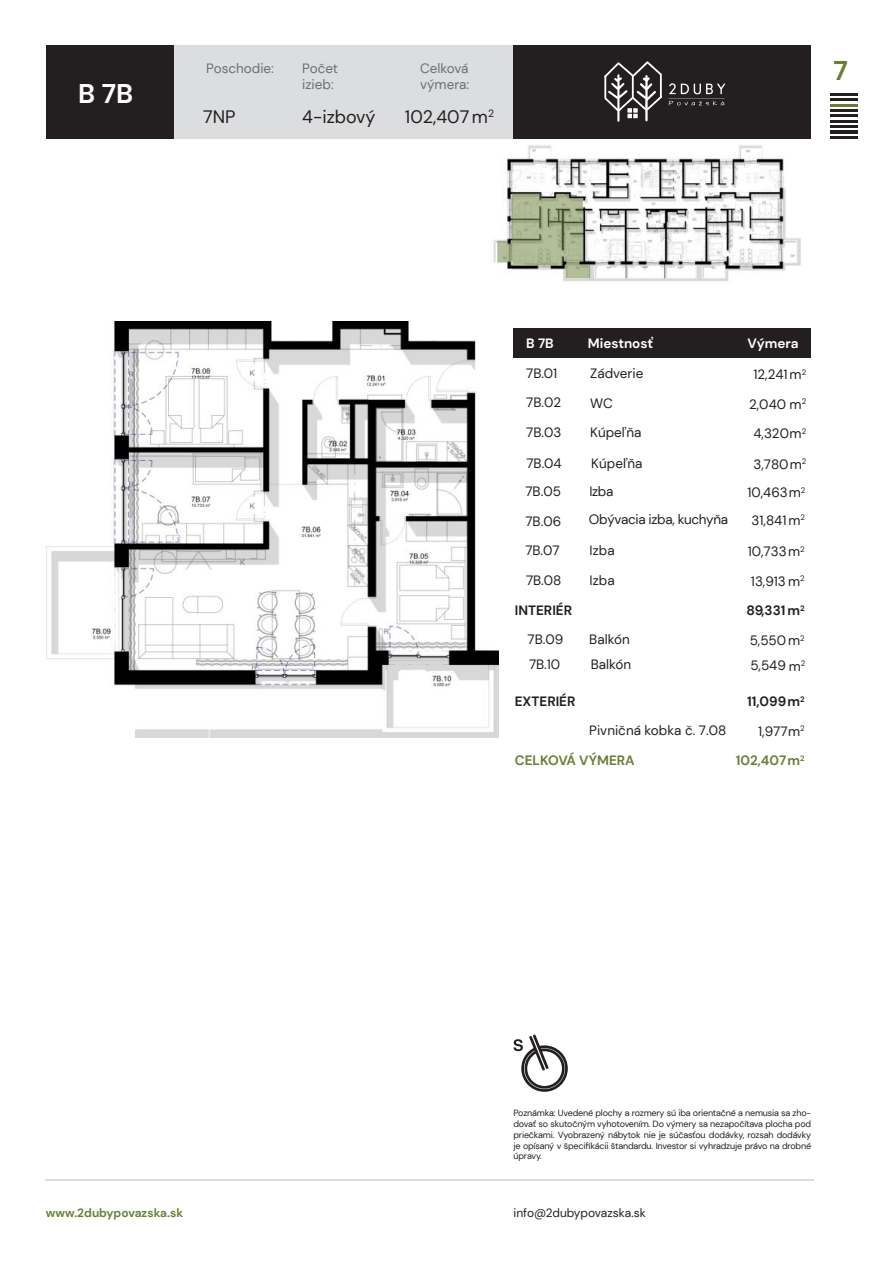
<style>
.page{position:relative;width:893px;height:1263px;background:#fff}
.page>*{position:absolute;margin:0;border:0;box-sizing:border-box;transform-origin:0 0}
.t1{font:700 27px "DM Sans";color:#fff}
.t2{font:700 27px "DM Sans";color:#687e35}
.t3{font:18px "DM Sans";color:#231f20}
.t4{font:13.5px/29.5px "DM Sans";color:#231f20}
.t5{font:13.5px/16.2px "DM Sans";color:#6d6e71}
.t6{font:700 13.5px/29.4px "DM Sans";color:#687e35;text-align:right}
.t7{font:700 13.5px "DM Sans";color:#231f20}
.t8{font:13.5px/27.6px "DM Sans";letter-spacing:-.025em;color:#231f20}
.t9{font:700 13.5px "DM Sans";color:#fff}
.t10{font:12px "DM Sans";color:#231f20}
.t11{font:700 12px "DM Sans";color:#687e35}
.t12{font:9px/10.8px "DM Sans";letter-spacing:-.02em;color:#231f20;text-align:justify}
.s1{font-weight:700}
.s2{font-weight:400;color:#231f20}
</style>
<div class="page">
<div style="left:46px;top:45px;width:468px;height:93px;background:#dcdddf"></div>
<div style="left:46px;top:45px;width:127px;height:93px;background:#231f20"></div>
<div style="left:513px;top:45px;width:298px;height:93px;background:#231f20"></div>
<svg style="left:668px;top:83px;width:57px;height:23px"></svg>
<svg style="left:604px;top:61px;width:58px;height:61px"></svg>
<hr style="left:830px;top:104px;width:27px;height:2px;background:#687e35">
<hr style="left:830px;top:99px;width:27px;height:2px;background:#231f20">
<hr style="left:830px;top:94px;width:27px;height:2px;background:#231f20">
<hr style="left:830px;top:109px;width:27px;height:3px;background:#231f20">
<hr style="left:830px;top:115px;width:27px;height:2px;background:#231f20">
<hr style="left:830px;top:120px;width:27px;height:2px;background:#231f20">
<hr style="left:830px;top:125px;width:27px;height:3px;background:#231f20">
<hr style="left:830px;top:136px;width:27px;height:2px;background:#231f20">
<hr style="left:46px;top:1179px;width:768px;height:2px;background:#dcdddf">
<div style="left:513px;top:328px;width:298px;height:30px;background:#231f20"></div>
<svg style="left:513px;top:1034px;width:55px;height:58px"></svg>
<hr style="left:830px;top:131px;width:27px;height:2px;background:#231f20">
<img style="left:493px;top:145px;width:308px;height:137px">
<svg style="left:497px;top:193px;width:93px;height:85px"></svg>
<img style="left:46px;top:322px;width:452px;height:416px">
<h1 class="t1" style="left:78px;top:77px;width:56px">B 7B</h1>
<h3 class="t5" style="left:206px;top:61px;width:69px">Poschodie:</h3>
<h3 class="t5" style="left:302px;top:61px;width:37px">Počet izieb:</h3>
<h3 class="t5" style="left:420px;top:62px;width:51px">Celková výmera:</h3>
<h2 class="t3" style="left:203px;top:109px;width:34px">7NP</h2>
<h2 class="t3" style="left:302px;top:109px;width:75px">4-izbový</h2>
<h2 class="t3" style="left:405px;top:110px;width:91px">102,407m<sup>2</sup></h2>
<h1 class="t2" style="left:833px;top:55px;width:16px">7</h1>
<h3 class="t9" style="left:526px;top:335px;width:29px">B 7B</h3>
<h3 class="t9" style="left:588px;top:335px;width:67px">Miestnosť</h3>
<h3 class="t9" style="left:747px;top:335px;width:53px">Výmera</h3>
<h3 class="t4" style="left:526px;top:360px;width:37px">7B.01<br>7B.02<br>7B.03</h3>
<h3 class="t4" style="left:526px;top:450px;width:37px">7B.04</h3>
<h3 class="t4" style="left:590px;top:360px;width:55px">Zádverie<br>WC<br>Kúpeľňa</h3>
<h3 class="t4" style="left:591px;top:448px;width:53px">Kúpeľňa</h3>
<h3 class="t4" style="left:525px;top:478px;width:37px">7B.05<br>7B.06</h3>
<h3 class="t8" style="left:589px;top:479px;width:141px">Izba<br>Obývacia izba, kuchyňa</h3>
<h3 class="t4" style="left:590px;top:537px;width:27px">Izba<br>Izba</h3>
<h3 class="t4" style="left:525px;top:537px;width:36px">7B.07</h3>
<h3 class="t4" style="left:526px;top:567px;width:37px">7B.08</h3>
<h3 class="t7" style="left:515px;top:602px;width:59px">INTERIÉR</h3>
<h3 class="t4" style="left:528px;top:626px;width:37px">7B.09</h3>
<h3 class="t4" style="left:589px;top:626px;width:42px">Balkón</h3>
<h3 class="t4" style="left:529px;top:651px;width:33px">7B.10</h3>
<h3 class="t4" style="left:591px;top:651px;width:42px">Balkón</h3>
<h3 class="t7" style="left:515px;top:693px;width:62px">EXTERIÉR</h3>
<h3 class="t4" style="left:589px;top:716px;width:139px">Pivničná kobka č. 7.08</h3>
<h3 class="t6" style="left:515px;top:745px;width:121px">CELKOVÁ VÝMERA</h3>
<h3 class="t4" style="left:753px;top:361px;width:54px">12,241m<sup>2</sup></h3>
<h3 class="t4" style="left:749px;top:391px;width:59px;line-height:28.8px;text-align:center">2,040 m<sup>2<br></sup>4,320m<sup>2</sup></h3>
<h3 class="t4" style="left:753px;top:451px;width:54px">3,780m<sup>2</sup></h3>
<h3 class="t4" style="left:747px;top:480px;width:60px;line-height:27.6px;text-align:center">10,463m<sup>2<br></sup>31,841m<sup>2</sup></h3>
<h3 class="t4" style="left:748px;top:538px;width:58px">10,733m<sup>2</sup></h3>
<h3 class="t4" style="left:746px;top:568px;width:60px;text-align:center">13,913 m<sup>2<br></sup><span class="s1">89,331 m</span><sup>2<br></sup>5,550m<sup>2</sup></h3>
<h3 class="t4" style="left:750px;top:651px;width:57px">5,549 m<sup>2</sup></h3>
<h3 class="t7" style="left:747px;top:693px;width:59px">11,099m<sup>2</sup></h3>
<h3 class="t6" style="left:736px;top:716px;width:70px"><span class="s2">1,977m</span><sup>2<br></sup>102,407m<sup>2</sup></h3>
<p class="t12" style="left:513px;top:1108px;width:299px">Poznámka: Uvedené plochy a rozmery sú iba orientačné a nemusia sa zho&shy;dovať so skutočným vyhotovením. Do výmery sa nezapočítava plocha pod priečkami. Vyobrazený nábytok nie je súčasťou dodávky, rozsah dodávky je opísaný v špecifikácii štandardu. Investor si vyhradzuje právo na drobné úpravy.</p>
<h3 class="t11" style="left:46px;top:1206px;width:139px">www.2dubypovazska.sk</h3>
<h3 class="t10" style="left:513px;top:1208px;width:134px">info@2dubypovazska.sk</h3>
</div>
